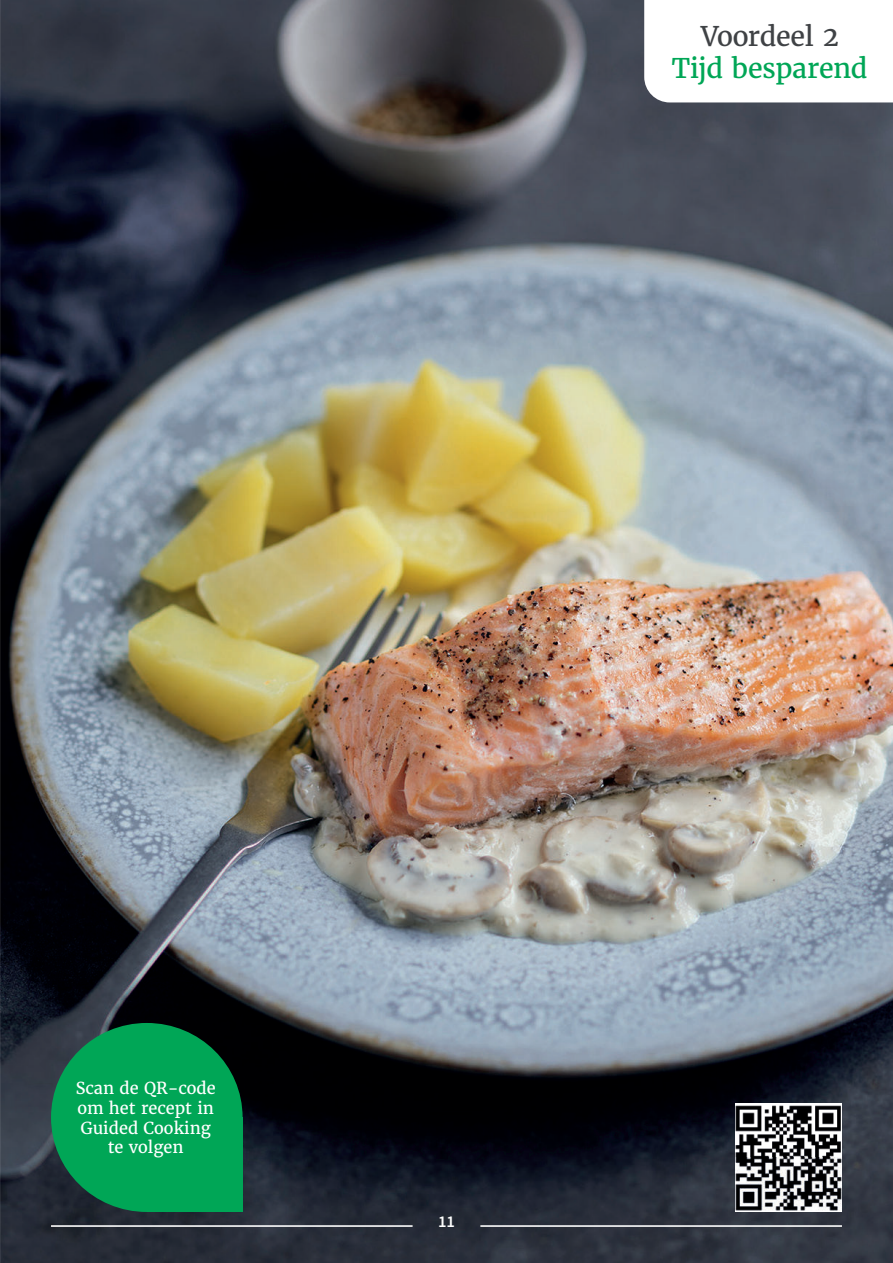
<style>
.page{position:relative;width:893px;height:1263px;background:#fff}
.page>*{position:absolute;margin:0;border:0;box-sizing:border-box;transform-origin:0 0}
.t1{font:27px "Merriweather";letter-spacing:-.015em;color:#00a656}
.t2{font:27px "Merriweather";letter-spacing:-.02em;color:#3f4245}
.t3{font:16.5px/19.8px "Merriweather";color:#fff;text-align:center}
.t4{font:600 16.5px "Source Sans Pro";color:#fff}
</style>
<div class="page">
<img style="left:0;top:0;width:893px;height:1263px">
<svg style="left:644px;top:0;width:249px;height:102px"></svg>
<div style="left:147px;top:1117px;width:96px;height:95px;background:#00a656"></div>
<div style="left:51px;top:1023px;width:192px;height:189px;background:#00a656;border-radius:50%"></div>
<hr style="left:51px;top:1225px;width:362px;height:2px;background:#fff">
<hr style="left:480px;top:1225px;width:362px;height:2px;background:#fff">
<img style="left:735px;top:1104px;width:107px;height:107px">
<h1 class="t2" style="left:701px;top:21px;width:139px">Voordeel 2</h1>
<h1 class="t1" style="left:672px;top:53px;width:197px">Tijd besparend</h1>
<p class="t3" style="left:76px;top:1079px;width:142px">Scan de QR-code om het recept in<br>Guided Cooking te volgen</p>
<p class="t4" style="left:438px;top:1215px;width:18px">11</p>
</div>
